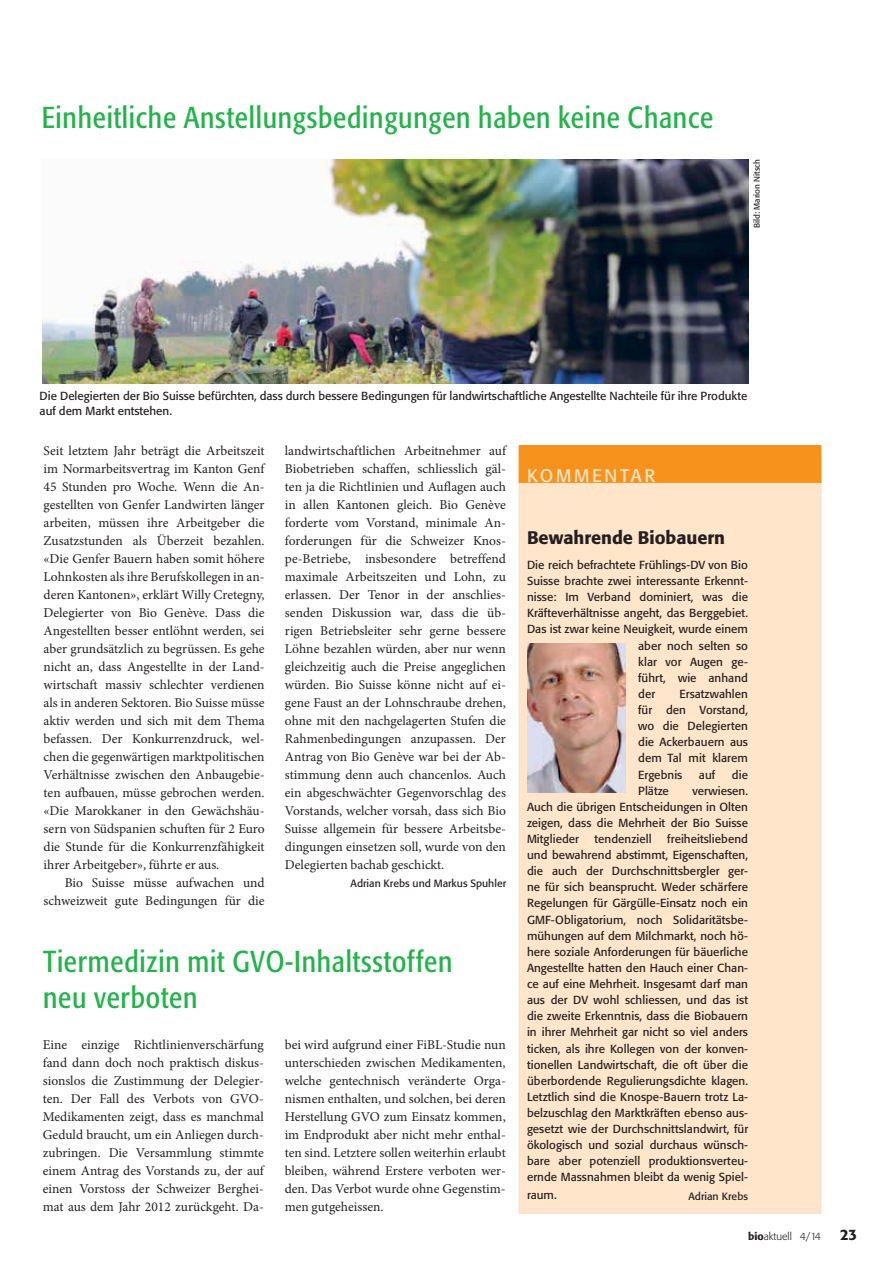
<style>
.page{position:relative;width:893px;height:1263px;background:#fff}
.page>*{position:absolute;margin:0;border:0;box-sizing:border-box;transform-origin:0 0}
.t1{font:condensed 30px/36px "Formata BQ";letter-spacing:.025em;color:#24b34b}
.t2{font:500 18px "Formata BQ";color:#231f20}
.t3{font:18px "Formata BQ";letter-spacing:.15em;color:#ffe5ca}
.t4{font:500 15px "Formata BQ";color:#231f20}
.t5{font:13.5px/18px "Minion Pro";color:#231f20;text-align:justify}
.t6{font:11.55px/16px "Formata BQ";letter-spacing:.005em;color:#231f20;text-align:justify}
.t7{font:10.5px "Formata BQ";color:#231f20}
.t8{font:300 10.5px "Formata BQ";color:#231f20}
.t9{font:8.25px "Formata BQ";color:#231f20}
.s1{font-weight:500}
</style>
<div class="page">
<div style="left:519px;top:454px;width:302px;height:759px;background:#ffe5ca"></div>
<div style="left:519px;top:446px;width:302px;height:36px;background:#f7931d"></div>
<img style="left:528px;top:644px;width:97px;height:149px">
<img style="left:43px;top:159px;width:705px;height:225px">
<h1 class="t1" style="left:42px;top:100px;width:673px">Einheitliche Anstellungsbedingungen haben keine Chance</h1>
<p class="t9" style="left:753px;top:228px;width:71px;rotate:-90deg">Bild: Marion Nitsch</p>
<p class="t6" style="left:40px;top:389px;width:709px;line-height:14.5px">Die Delegierten der Bio Suisse befürchten, dass durch bessere Bedingungen für landwirtschaftliche Angestellte Nachteile für ihre Produkte auf dem Markt entstehen.</p>
<p class="t5" style="left:44px;top:443px;width:223px">Seit letztem Jahr beträgt die Arbeitszeit im Normarbeitsvertrag im Kanton Genf 45 Stunden pro Woche. Wenn die An&shy;gestellten von Genfer Landwirten länger arbeiten, müssen ihre Arbeitgeber die Zusatzstunden als Überzeit bezahlen. «Die Genfer Bauern haben somit höhere Lohnkosten als ihre Berufskollegen in an&shy;deren Kantonen», erklärt Willy Cretegny, Delegierter von Bio Genève. Dass die Angestellten besser entlöhnt werden, sei aber grundsätzlich zu begrüssen. Es gehe nicht an, dass Angestellte in der Land&shy;wirtschaft massiv schlechter verdienen als in anderen Sektoren. Bio Suisse müsse aktiv werden und sich mit dem Thema befassen. Der Konkurrenzdruck, wel&shy;chen die gegenwärtigen marktpolitischen Verhältnisse zwischen den Anbaugebie&shy;ten aufbauen, müsse gebrochen werden. «Die Marokkaner in den Gewächshäu&shy;sern von Südspanien schuften für 2 Euro die Stunde für die Konkurrenzfähigkeit ihrer Arbeitgeber», führte er aus.</p>
<p class="t5" style="left:44px;top:875px;width:223px;text-align:right">Bio Suisse müsse aufwachen und schweizweit gute Bedingungen für die</p>
<p class="t5" style="left:285px;top:443px;width:223px">landwirtschaftlichen Arbeitnehmer auf Biobetrieben schaffen, schliesslich gäl&shy;ten ja die Richtlinien und Auflagen auch in allen Kantonen gleich. Bio Genève forderte vom Vorstand, minimale An&shy;forderungen für die Schweizer Knos&shy;pe-Betriebe, insbesondere betreffend maximale Arbeitszeiten und Lohn, zu erlassen. Der Tenor in der anschlies&shy;senden Diskussion war, dass die üb&shy;rigen Betriebsleiter sehr gerne bessere Löhne bezahlen würden, aber nur wenn gleichzeitig auch die Preise angeglichen würden. Bio Suisse könne nicht auf ei&shy;gene Faust an der Lohnschraube drehen, ohne mit den nachgelagerten Stufen die Rahmenbedingungen anzupassen. Der Antrag von Bio Genève war bei der Ab&shy;stimmung denn auch chancenlos. Auch ein abgeschwächter Gegenvorschlag des Vorstands, welcher vorsah, dass sich Bio Suisse allgemein für bessere Arbeitsbe&shy;dingungen einsetzen soll, wurde von den Delegierten bachab geschickt.</p>
<p class="t7" style="left:351px;top:878px;width:157px">Adrian Krebs und Markus Spuhler</p>
<h1 class="t1" style="left:43px;top:945px;width:411px">Tiermedizin mit GVO-Inhaltsstoffen neu verboten</h1>
<p class="t5" style="left:43px;top:1037px;width:223px">Eine einzige Richtlinienverschärfung fand dann doch noch praktisch diskus&shy;sionslos die Zustimmung der Delegier&shy;ten. Der Fall des Verbots von GVO-Medikamenten zeigt, dass es manchmal Geduld braucht, um ein Anliegen durch&shy;zubringen. Die Versammlung stimmte einem Antrag des Vorstands zu, der auf einen Vorstoss der Schweizer Berghei&shy;mat aus dem Jahr 2012 zurückgeht. Da-</p>
<p class="t5" style="left:285px;top:1037px;width:223px">bei wird aufgrund einer FiBL-Studie nun unterschieden zwischen Medikamenten, welche gentechnisch veränderte Orga&shy;nismen enthalten, und solchen, bei deren Herstellung GVO zum Einsatz kommen, im Endprodukt aber nicht mehr enthal&shy;ten sind. Letztere sollen weiterhin erlaubt bleiben, während Erstere verboten wer&shy;den. Das Verbot wurde ohne Gegenstim&shy;men gutgeheissen.</p>
<h2 class="t3" style="left:527px;top:467px;width:130px">KOMMENTAR</h2>
<h2 class="t2" style="left:527px;top:529px;width:200px">Bewahrende Biobauern</h2>
<p class="t6" style="left:527px;top:557px;width:222px">Die reich befrachtete Frühlings-DV von Bio</p>
<p class="t6" style="left:527px;top:574px;width:222px">Suisse brachte zwei interessante Erkennt-</p>
<p class="t6" style="left:527px;top:590px;width:222px">nisse: Im Verband dominiert, was die</p>
<p class="t6" style="left:527px;top:606px;width:222px">Kräfteverhältnisse angeht, das Berggebiet.</p>
<p class="t6" style="left:527px;top:622px;width:222px">Das ist zwar keine Neuigkeit, wurde einem</p>
<p class="t6" style="left:638px;top:638px;width:111px">aber noch selten so</p>
<p class="t6" style="left:638px;top:654px;width:111px">klar vor Augen ge-</p>
<p class="t6" style="left:638px;top:670px;width:111px">führt, wie anhand</p>
<p class="t6" style="left:638px;top:686px;width:19px">der</p>
<p class="t6" style="left:638px;top:686px;width:111px;text-indent:41px">Ersatzwahlen für den Vorstand, wo die Delegierten die Ackerbauern aus dem Tal mit klarem Ergebnis</p>
<p class="t6" style="left:699px;top:767px;width:18px">auf</p>
<p class="t6" style="left:732px;top:767px;width:18px">die</p>
<p class="t6" style="left:638px;top:783px;width:32px">Plätze</p>
<p class="t6" style="left:527px;top:783px;width:223px;text-indent:165px">verwiesen.<br>Auch die übrigen Entscheidungen in Olten zeigen, dass die Mehrheit der Bio Suisse Mitglieder</p>
<p class="t6" style="left:527px;top:831px;width:223px;text-indent:140px">freiheitsliebend und bewahrend abstimmt, Eigenschaften, die auch der Durchschnittsbergler ger&shy;ne für sich beansprucht. Weder schärfere Regelungen für Gärgülle-Einsatz noch ein GMF-Obligatorium, noch Solidaritätsbe&shy;mühungen auf dem Milchmarkt, noch hö&shy;here soziale Anforderungen für bäuerliche Angestellte hatten den Hauch einer Chan&shy;ce auf eine Mehrheit. Insgesamt darf man aus der DV wohl schliessen, und das ist die zweite Erkenntnis, dass die Biobauern in ihrer Mehrheit gar nicht so viel anders ticken, als ihre Kollegen von der konven&shy;tionellen Landwirtschaft, die oft über die überbordende Regulierungsdichte klagen.<br>Letztlich sind die Knospe-Bauern trotz La&shy;belzuschlag den Marktkräften ebenso aus&shy;gesetzt wie der Durchschnittslandwirt, für ökologisch und sozial durchaus wünsch&shy;bare aber potenziell produktionsverteu&shy;ernde Massnahmen bleibt da wenig Spiel-</p>
<p class="t6" style="left:527px;top:1188px;width:31px">raum.</p>
<p class="t7" style="left:688px;top:1191px;width:61px">Adrian Krebs</p>
<p class="t6" style="left:594px;top:831px;width:59px">tendenziell</p>
<p class="t8" style="left:748px;top:1233px;width:74px"><span class="s1">bio</span>aktuell 4/14</p>
<p class="t4" style="left:840px;top:1228px;width:19px">23</p>
</div>
